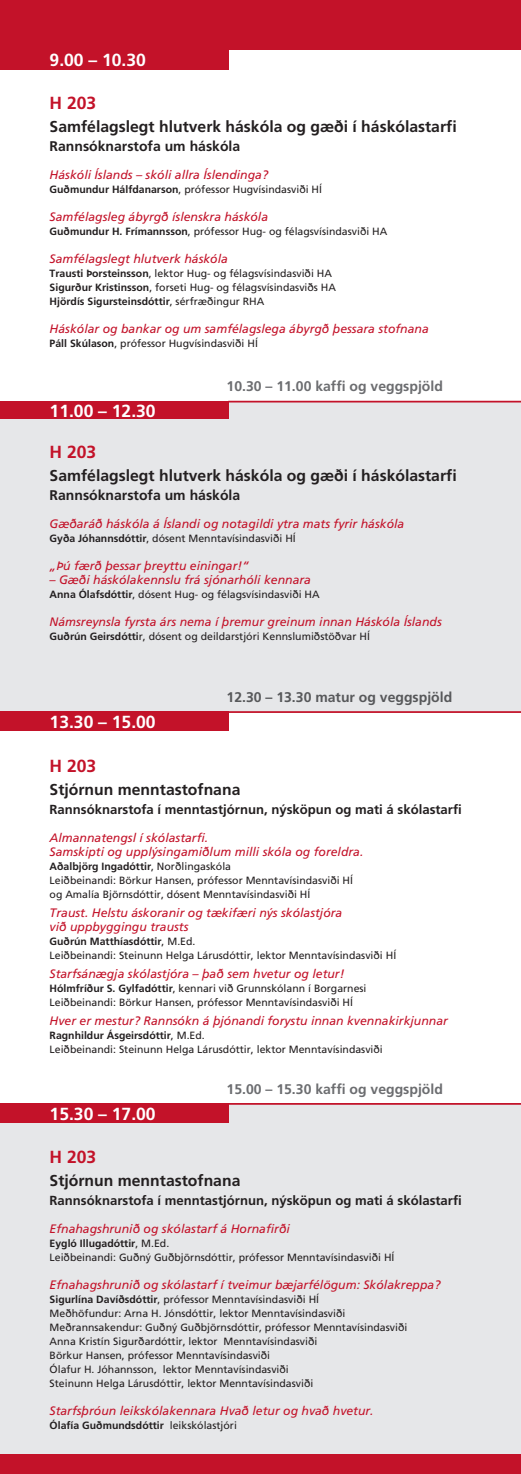
<style>
.page{position:relative;width:521px;height:1474px;background:#fff}
.page>*{position:absolute;margin:0;border:0;box-sizing:border-box;transform-origin:0 0}
.t1{font:700 17.5px "Frutiger";color:#fff}
.t2{font:700 17.5px "Frutiger";color:#c31229}
.t3{font:700 15.75px "Frutiger";color:#231f20}
.t4{font:700 14px "Frutiger";color:#6c6d70}
.t5{font:700 14px "Frutiger";color:#231f20}
.t6{font:700 14px "Frutiger";color:#57585a}
.t7{font:700 13.12px "Frutiger";color:#231f20}
.t8{font:italic 12.25px/14px "Frutiger";color:#c31229}
.t9{font:10.5px/14px "Frutiger";color:#231f20}
.t10{font:700 10.5px "Frutiger";color:#231f20}
.s1{font-weight:700}
.s2{font-weight:400}
</style>
<div class="page">
<div style="left:0;top:1104px;width:521px;height:359px;background:#e6e7e9"></div>
<hr style="left:228px;top:1103px;width:293px;height:1px;background:#c31229">
<div style="left:0;top:401px;width:521px;height:310px;background:#e6e7e9"></div>
<div style="left:0;top:0;width:521px;height:50px;background:#c31229"></div>
<div style="left:0;top:45px;width:228px;height:24px;background:#c31229"></div>
<div style="left:0;top:401px;width:228px;height:17px;background:#c31229"></div>
<div style="left:0;top:711px;width:228px;height:20px;background:#c31229"></div>
<div style="left:0;top:1103px;width:228px;height:19px;background:#c31229"></div>
<hr style="left:228px;top:401px;width:293px;height:1px;background:#c31229">
<hr style="left:228px;top:711px;width:293px;height:2px;background:#c31229">
<div style="left:0;top:1453px;width:521px;height:20px;background:#c31229"></div>
<h1 class="t1" style="left:50px;top:50px;width:98px">9.00 – 10.30</h1>
<h1 class="t2" style="left:50px;top:93px;width:48px">H 203</h1>
<h2 class="t3" style="left:50px;top:117px;width:408px">Samfélagslegt hlutverk háskóla og gæði í háskólastarfi</h2>
<h3 class="t5" style="left:50px;top:138px;width:192px">Rannsóknarstofa um háskóla</h3>
<p class="t8" style="left:50px;top:168px;width:220px">Háskóli Íslands – skóli allra Íslendinga?</p>
<p class="t9" style="left:50px;top:183px;width:274px"><span class="s1">Guðmundur Hálfdanarson</span>, prófessor Hugvísindasviði HÍ</p>
<p class="t8" style="left:50px;top:210px;width:220px">Samfélagsleg ábyrgð íslenskra háskóla</p>
<p class="t9" style="left:50px;top:225px;width:339px"><span class="s1">Guðmundur H. Frímannsson</span>, prófessor Hug- og félagsvísindasviði HA</p>
<p class="t8" style="left:50px;top:252px;width:180px">Samfélagslegt hlutverk háskóla</p>
<p class="t9" style="left:50px;top:267px;width:288px"><span class="s1">Trausti Þorsteinsson</span>, lektor Hug- og félagsvísindasviði HA<br><span class="s1">Sigurður Kristinsson</span>, forseti Hug- og félagsvísindasviðs HA<br><span class="s1">Hjördís Sigursteinsdóttir</span>, sérfræðingur RHA</p>
<p class="t8" style="left:50px;top:322px;width:381px">Háskólar og bankar og um samfélagslega ábyrgð þessara stofnana</p>
<p class="t9" style="left:50px;top:337px;width:210px"><span class="s1">Páll Skúlason</span>, prófessor Hugvísindasviði HÍ</p>
<h1 class="t1" style="left:50px;top:401px;width:108px">11.00 – 12.30</h1>
<h3 class="t4" style="left:227px;top:378px;width:218px">10.30 – 11.00 kaffi og veggspjöld</h3>
<h1 class="t2" style="left:50px;top:441px;width:48px">H 203</h1>
<h2 class="t3" style="left:50px;top:466px;width:408px">Samfélagslegt hlutverk háskóla og gæði í háskólastarfi</h2>
<h3 class="t5" style="left:50px;top:487px;width:192px">Rannsóknarstofa um háskóla</h3>
<p class="t8" style="left:50px;top:516px;width:356px">Gæðaráð háskóla á Íslandi og notagildi ytra mats fyrir háskóla</p>
<p class="t9" style="left:50px;top:531px;width:248px"><span class="s1">Gyða Jóhannsdóttir</span>, dósent Menntavísindasviði HÍ</p>
<p class="t8" style="left:50px;top:558px;width:201px">„Þú færð þessar þreyttu einingar!“</p>
<p class="t8" style="left:50px;top:572px;width:263px">– Gæði háskólakennslu frá sjónarhóli kennara</p>
<p class="t9" style="left:50px;top:587px;width:272px"><span class="s1">Anna Ólafsdóttir</span>, dósent Hug- og félagsvísindasviði HA</p>
<p class="t8" style="left:50px;top:614px;width:394px">Námsreynsla fyrsta árs nema í þremur greinum innan Háskóla Íslands</p>
<p class="t9" style="left:50px;top:629px;width:322px"><span class="s1">Guðrún Geirsdótti</span>r, dósent og deildarstjóri Kennslumiðstöðvar HÍ</p>
<h1 class="t1" style="left:50px;top:711px;width:108px">13.30 – 15.00</h1>
<h3 class="t6" style="left:227px;top:689px;width:227px">12.30 – 13.30 matur og veggspjöld</h3>
<h1 class="t2" style="left:50px;top:755px;width:48px">H 203</h1>
<h2 class="t3" style="left:50px;top:780px;width:192px">Stjórnun menntastofnana</h2>
<p class="t7" style="left:50px;top:802px;width:414px">Rannsóknarstofa í menntastjórnun, nýsköpun og mati á skólastarfi</p>
<p class="t8" style="left:50px;top:830px;width:315px">Almannatengsl í skólastarfi.<br>Samskipti og upplýsingamiðlum milli skóla og foreldra.</p>
<p class="t9" style="left:50px;top:859px;width:305px"><span class="s1">Aðalbjörg Ingadóttir</span>, Norðlingaskóla<br>Leiðbeinandi: Börkur Hansen, prófessor Menntavísindasviði HÍ og Amalía Björnsdóttir, dósent Menntavísindasviði HÍ</p>
<p class="t8" style="left:50px;top:905px;width:294px">Traust. Helstu áskoranir og tækifæri nýs skólastjóra við uppbyggingu trausts</p>
<p class="t9" style="left:50px;top:934px;width:348px"><span class="s1">Guðrún Matthíasdóttir</span>, M.Ed.<br>Leiðbeinandi: Steinunn Helga Lárusdóttir, lektor Menntavísindasviði HÍ</p>
<p class="t8" style="left:50px;top:966px;width:296px">Starfsánægja skólastjóra – það sem hvetur og letur!</p>
<p class="t9" style="left:50px;top:981px;width:318px"><span class="s1">Hólmfríður S. Gylfadóttir</span>, kennari við Grunnskólann í Borgarnesi<br>Leiðbeinandi: Börkur Hansen, prófessor Menntavísindasviði HÍ</p>
<p class="t8" style="left:50px;top:1013px;width:400px">Hver er mestur? Rannsókn á þjónandi forystu innan kvennakirkjunnar</p>
<p class="t9" style="left:50px;top:1028px;width:335px"><span class="s1">Ragnhildur Ásgeirsdóttir</span>, M.Ed.<br>Leiðbeinandi: Steinunn Helga Lárusdóttir, lektor Menntavísindasviði</p>
<h1 class="t1" style="left:50px;top:1103px;width:108px">15.30 – 17.00</h1>
<h3 class="t4" style="left:227px;top:1080px;width:218px">15.00 – 15.30 kaffi og veggspjöld</h3>
<h1 class="t2" style="left:50px;top:1146px;width:48px">H 203</h1>
<h2 class="t3" style="left:50px;top:1171px;width:192px">Stjórnun menntastofnana</h2>
<p class="t7" style="left:50px;top:1192px;width:414px">Rannsóknarstofa í menntastjórnun, nýsköpun og mati á skólastarfi</p>
<p class="t8" style="left:50px;top:1221px;width:242px">Efnahagshrunið og skólastarf á Hornafirði</p>
<p class="t9" style="left:50px;top:1236px;width:346px"><span class="s1">Eygló Illugadóttir</span>, M.Ed.<br>Leiðbeinandi: Guðný Guðbjörnsdóttir, prófessor Menntavísindasviði HÍ</p>
<p class="t8" style="left:50px;top:1277px;width:392px">Efnahagshrunið og skólastarf í tveimur bæjarfélögum: Skólakreppa?</p>
<p class="t9" style="left:50px;top:1292px;width:359px"><span class="s1">Sigurlína Davíðsdóttir</span>, prófessor Menntavísindasviði HÍ<br>Meðhöfundur: Arna H. Jónsdóttir, lektor Menntavísindasviði Meðrannsakendur: Guðný Guðbjörnsdóttir, prófessor Menntavísindasviði Anna Kristín Sigurðardóttir, lektor Menntavísindasviði<br>Börkur Hansen, prófessor Menntavísindasviði<br>Ólafur H. Jóhannsson, lektor Menntavísindasviði<br>Steinunn Helga Lárusdóttir, lektor Menntavísindasviði</p>
<p class="t8" style="left:50px;top:1403px;width:326px">Starfsþróun leikskólakennara Hvað letur og hvað hvetur.</p>
<p class="t10" style="left:50px;top:1419px;width:189px">Ólafía Guðmundsdóttir <span class="s2">leikskólastjóri</span></p>
</div>
